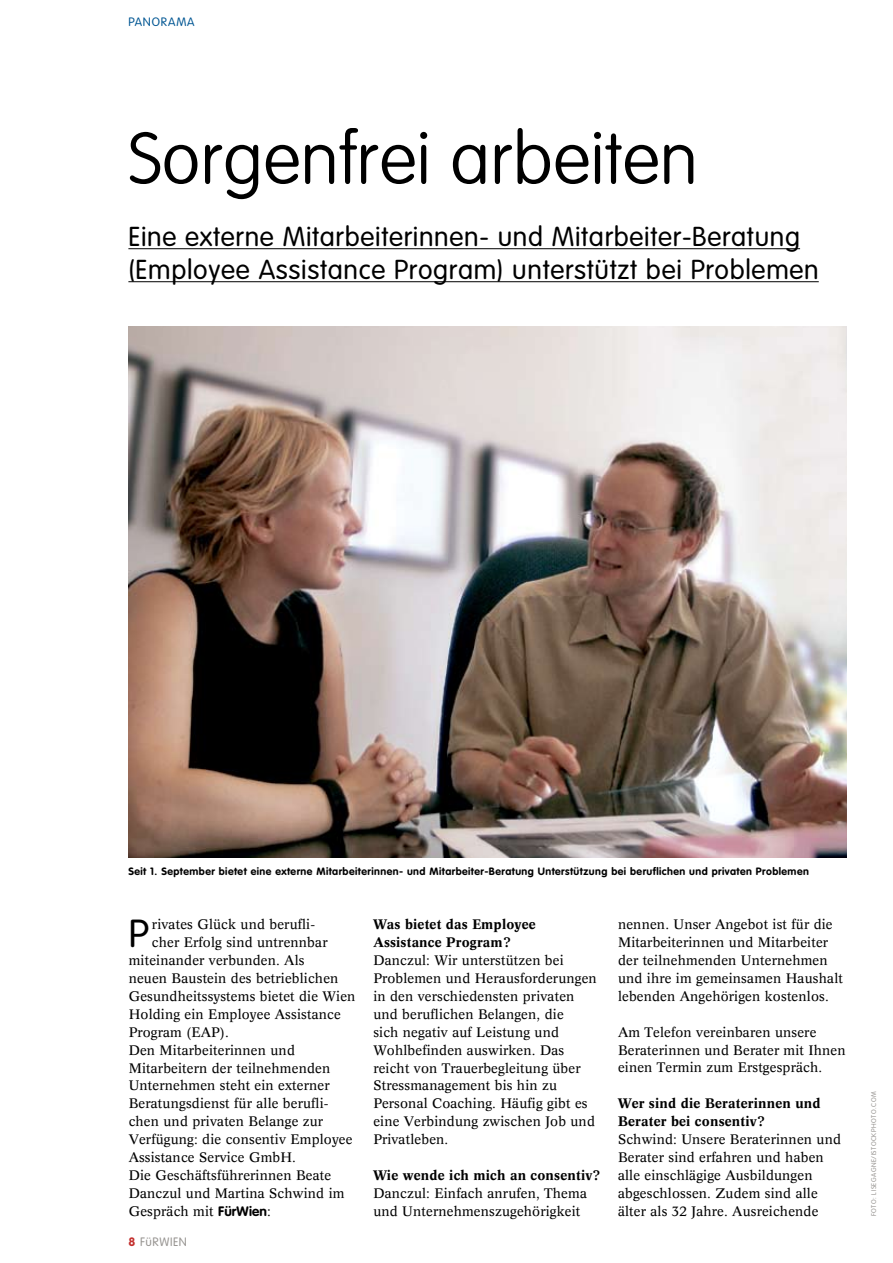
<style>
.page{position:relative;width:893px;height:1263px;background:#fff}
.page>*{position:absolute;margin:0;border:0;box-sizing:border-box;transform-origin:0 0}
.t1{font:100 72px "VAG Rounded";color:#000}
.t2{font:300 38.55px "VAG Rounded";color:#000}
.t3{font:300 27px/33px "VAG Rounded";letter-spacing:.025em;color:#000}
.t4{font:13.5px/18px "Concorde";letter-spacing:.01em;color:#000}
.t5{font:700 13.5px/18px "Concorde";letter-spacing:.01em;color:#000}
.t6{font:300 12px "VAG Rounded";letter-spacing:.07em;color:#005693}
.t7{font:300 12px "VAG Rounded";letter-spacing:.05em;color:#979491}
.t8{font:700 10.5px "VAG Rounded";letter-spacing:.04em;color:#000}
.t9{font:300 6.75px "VAG Rounded";letter-spacing:.08em;color:#979491}
.s1{font-family:"VAG Rounded";font-weight:700}
.s2{font-weight:700;color:#c32f2d}
</style>
<div class="page">
<img style="left:128px;top:326px;width:718px;height:531px">
<hr style="left:128px;top:248px;width:672px;height:1px;background:#000">
<hr style="left:128px;top:281px;width:691px;height:1px;background:#000">
<p class="t6" style="left:128px;top:15px;width:68px">PANORAMA</p>
<h1 class="t1" style="left:128px;top:117px;width:571px">Sorgenfrei arbeiten</h1>
<h3 class="t3" style="left:128px;top:220px;width:692px">Eine externe Mitarbeiterinnen- und Mitarbeiter-Beratung (Employee Assistance Program) unterstützt bei Problemen</h3>
<p class="t8" style="left:128px;top:865px;width:682px">Seit 1. September bietet eine externe Mitarbeiterinnen- und Mitarbeiter-Beratung Unterstützung bei beruflichen und privaten Problemen</p>
<h2 class="t2" style="left:129px;top:911px;width:21px">P</h2>
<p class="t4" style="left:152px;top:915px;width:165px">rivates Glück und berufli-</p>
<p class="t4" style="left:152px;top:933px;width:177px">cher Erfolg sind untrennbar</p>
<p class="t4" style="left:129px;top:951px;width:177px">miteinander verbunden. Als</p>
<p class="t4" style="left:129px;top:969px;width:211px">neuen Baustein des betrieblichen</p>
<p class="t4" style="left:129px;top:987px;width:228px">Gesundheitssystems bietet die Wien</p>
<p class="t4" style="left:129px;top:1004px;width:214px">Holding ein Employee Assistance</p>
<p class="t4" style="left:129px;top:1022px;width:102px">Program (EAP).</p>
<p class="t4" style="left:129px;top:1040px;width:168px">Den Mitarbeiterinnen und</p>
<p class="t4" style="left:129px;top:1058px;width:203px">Mitarbeitern der teilnehmenden</p>
<p class="t4" style="left:129px;top:1076px;width:203px">Unternehmen steht ein externer</p>
<p class="t4" style="left:129px;top:1094px;width:201px">Beratungsdienst für alle berufli-</p>
<p class="t4" style="left:129px;top:1112px;width:196px">chen und privaten Belange zur</p>
<p class="t4" style="left:129px;top:1130px;width:225px">Verfügung: die consentiv Employee</p>
<p class="t4" style="left:129px;top:1148px;width:169px">Assistance Service GmbH.</p>
<p class="t4" style="left:129px;top:1166px;width:204px">Die Geschäftsführerinnen Beate</p>
<p class="t4" style="left:129px;top:1184px;width:217px">Danczul und Martina Schwind im</p>
<p class="t4" style="left:129px;top:1202px;width:144px">Gespräch mit <span class="s1">FürWien</span>:</p>
<p class="t7" style="left:128px;top:1235px;width:60px"><span class="s2">8</span> FüRWIEN</p>
<p class="t5" style="left:373px;top:915px;width:164px">Was bietet das Employee<br>Assistance Program?</p>
<p class="t4" style="left:373px;top:951px;width:225px">Danczul: Wir unterstützen bei<br>Problemen und Herausforderungen in den verschiedensten privaten und beruflichen Belangen, die<br>sich negativ auf Leistung und<br>Wohlbefinden auswirken. Das reicht von Trauerbegleitung über<br>Stressmanagement bis hin zu<br>Personal Coaching. Häufig gibt es eine Verbindung zwischen Job und<br>Privatleben.</p>
<p class="t5" style="left:373px;top:1166px;width:229px">Wie wende ich mich an consentiv?</p>
<p class="t4" style="left:373px;top:1184px;width:215px">Danczul: Einfach anrufen, Thema und Unternehmenszugehörigkeit</p>
<p class="t4" style="left:618px;top:915px;width:226px">nennen. Unser Angebot ist für die Mitarbeiterinnen und Mitarbeiter der teilnehmenden Unternehmen und ihre im gemeinsamen Haushalt lebenden Angehörigen kostenlos.</p>
<p class="t4" style="left:618px;top:1022px;width:229px">Am Telefon vereinbaren unsere<br>Beraterinnen und Berater mit Ihnen einen Termin zum Erstgespräch.</p>
<p class="t5" style="left:618px;top:1094px;width:204px">Wer sind die Beraterinnen und<br>Berater bei consentiv?</p>
<p class="t4" style="left:618px;top:1130px;width:225px">Schwind: Unsere Beraterinnen und<br>Berater sind erfahren und haben alle einschlägige Ausbildungen abgeschlossen. Zudem sind alle älter als 32 Jahre. Ausreichende</p>
<p class="t9" style="left:870px;top:1216px;width:126px;rotate:-90deg">FOTO: lisegagne/istockphoto.com</p>
</div>
